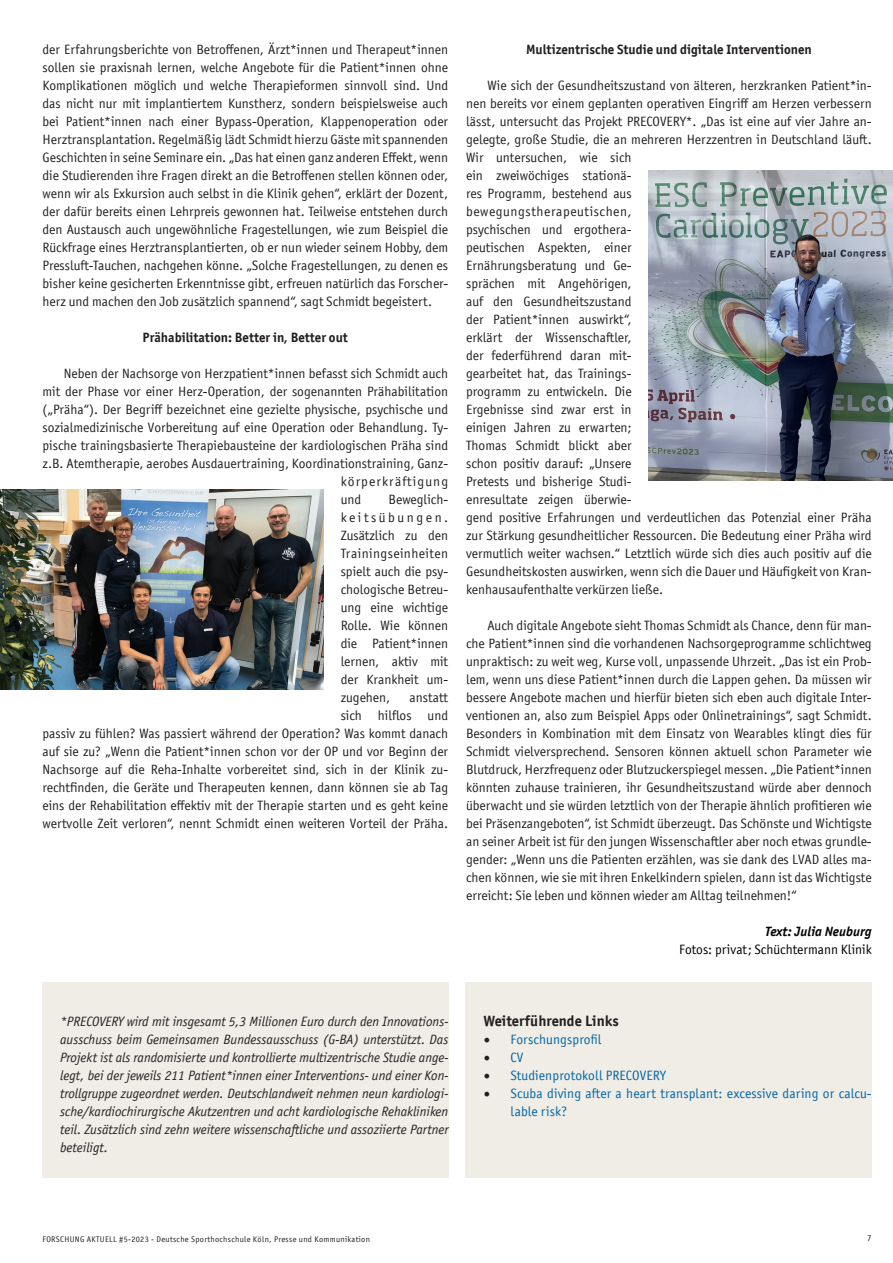
<style>
.page{position:relative;width:893px;height:1263px;background:#fff}
.page>*{position:absolute;margin:0;border:0;box-sizing:border-box;transform-origin:0 0}
.t1{font:700 15px "Officina Sans ITC Pro";color:#231f20}
.t2{font:13.5px/18px "Officina Sans ITC Pro";color:#231f20;text-align:justify}
.t3{font:italic 13.5px/18px "Officina Sans ITC Pro";color:#231f20;text-align:justify}
.t4{font:13.5px/18px "Officina Sans ITC Pro";letter-spacing:.01em;color:#0166a5}
.t5{font:700 13.5px "Officina Sans ITC Pro";color:#231f20}
.t6{font:13.5px "Officina Sans ITC Pro";color:#000001}
.t7{font:italic 700 13.5px "Officina Sans ITC Pro";color:#000001}
.t8{font:13.5px "Officina Sans ITC Pro";letter-spacing:.085em;color:#231f20}
.t9{font:9px "Officina Sans ITC Pro";color:#231f20}
.t10{font:8.25px "Officina Sans ITC Pro";letter-spacing:.04em;color:#231f20}
.s1{font-family:"Minion Pro";font-size:18px;color:#231f20}
</style>
<div class="page">
<img style="left:0;top:489px;width:324px;height:200px">
<img style="left:649px;top:171px;width:244px;height:309px">
<div style="left:466px;top:982px;width:406px;height:196px;background:#efede6"></div>
<div style="left:42px;top:982px;width:406px;height:196px;background:#efede6"></div>
<p class="t2" style="left:43px;top:40px;width:407px">der Erfahrungsberichte von Betroffenen, Ärzt*innen und Therapeut*innen sollen sie praxisnah lernen, welche Angebote für die Patient*innen ohne Komplikationen möglich und welche Therapieformen sinnvoll sind. Und das nicht nur mit implantiertem Kunstherz, sondern beispielsweise auch bei Patient*innen nach einer Bypass-Operation, Klappenoperation oder Herztransplantation. Regelmäßig lädt Schmidt hierzu Gäste mit spannenden Geschichten in seine Seminare ein. „Das hat einen ganz anderen Effekt, wenn die Studierenden ihre Fragen direkt an die Betroffenen stellen können oder, wenn wir als Exkursion auch selbst in die Klinik gehen“, erklärt der Dozent, der dafür bereits einen Lehrpreis gewonnen hat. Teilweise entstehen durch den Austausch auch ungewöhnliche Fragestellungen, wie zum Beispiel die Rückfrage eines Herztransplantierten, ob er nun wieder seinem Hobby, dem Pressluft-Tauchen, nachgehen könne. „Solche Fragestellungen, zu denen es bisher keine gesicherten Erkenntnisse gibt, erfreuen natürlich das Forscher&shy;herz und machen den Job zusätzlich spannend“, sagt Schmidt begeistert.</p>
<p class="t5" style="left:143px;top:329px;width:207px">Prähabilitation: Better in, Better out</p>
<p class="t2" style="left:64px;top:364px;width:386px">Neben der Nachsorge von Herzpatient*innen befasst sich Schmidt auch</p>
<p class="t2" style="left:43px;top:382px;width:407px">mit der Phase vor einer Herz-Operation, der sogenannten Prähabilitation</p>
<p class="t2" style="left:43px;top:400px;width:407px">(„Präha“). Der Begriff bezeichnet eine gezielte physische, psychische und</p>
<p class="t2" style="left:43px;top:418px;width:407px">sozialmedizinische Vorbereitung auf eine Operation oder Behandlung. Ty-</p>
<p class="t2" style="left:43px;top:436px;width:407px">pische trainingsbasierte Therapiebausteine der kardiologischen Präha sind</p>
<p class="t2" style="left:43px;top:454px;width:407px">z.B. Atemtherapie, aerobes Ausdauertraining, Koordinationstraining, Ganz-</p>
<p class="t8" style="left:341px;top:473px;width:109px">körperkräftigung</p>
<p class="t2" style="left:341px;top:490px;width:22px">und</p>
<p class="t2" style="left:341px;top:490px;width:109px;text-indent:48px">Beweglich&shy;keitsübungen.<br>Zusätzlich zu den Trainingseinheiten spielt auch die psy&shy;chologische Betreu&shy;ung eine wichtige Rolle. Wie können die Patient*innen lernen, aktiv mit der Krankheit um&shy;zugehen,</p>
<p class="t2" style="left:43px;top:688px;width:407px;text-align:right">anstatt<br>sich hilflos und<br>passiv zu fühlen? Was passiert während der Operation? Was kommt danach auf sie zu? „Wenn die Patient*innen schon vor der OP und vor Beginn der Nachsorge auf die Reha-Inhalte vorbereitet sind, sich in der Klinik zu&shy;rechtfinden, die Geräte und Therapeuten kennen, dann können sie ab Tag eins der Rehabilitation effektiv mit der Therapie starten und es geht keine wertvolle Zeit verloren“, nennt Schmidt einen weiteren Vorteil der Präha.</p>
<p class="t5" style="left:526px;top:41px;width:287px">Multizentrische Studie und digitale Interventionen</p>
<p class="t2" style="left:466px;top:76px;width:407px;text-align:left;text-indent:21px">Wie sich der Gesundheitszustand von älteren, herzkranken Patient*in&shy;nen bereits vor einem geplanten operativen Eingriff am Herzen verbessern lässt, untersucht das Projekt PRECOVERY*. „Das ist eine auf vier Jahre an&shy;gelegte, große Studie, die an mehreren Herzzentren in Deutschland läuft.<br>Wir untersuchen, wie sich<br>ein zweiwöchiges stationä-<br>res Programm, bestehend aus<br>bewegungstherapeutischen,<br>psychischen und ergothera-<br>peutischen Aspekten, einer<br>Ernährungsberatung und Ge-<br>sprächen mit Angehörigen,<br>auf den Gesundheitszustand<br>der Patient*innen auswirkt“,<br>erklärt der Wissenschaftler,<br>der federführend daran mit-<br>gearbeitet hat, das Trainings-<br>programm zu entwickeln. Die<br>Ergebnisse sind zwar erst in<br>einigen Jahren zu erwarten;<br>Thomas Schmidt blickt aber<br>schon positiv darauf: „Unsere<br>Pretests und bisherige Studi-<br>enresultate zeigen überwie-<br>gend positive Erfahrungen und verdeutlichen das Potenzial einer Präha zur Stärkung gesundheitlicher Ressourcen. Die Bedeutung einer Präha wird vermutlich weiter wachsen.“ Letztlich würde sich dies auch positiv auf die Gesundheitskosten auswirken, wenn sich die Dauer und Häufigkeit von Kran&shy;kenhausaufenthalte verkürzen ließe.</p>
<p class="t2" style="left:466px;top:616px;width:407px;text-indent:21px">Auch digitale Angebote sieht Thomas Schmidt als Chance, denn für man&shy;che Patient*innen sind die vorhandenen Nachsorgeprogramme schlichtweg unpraktisch: zu weit weg, Kurse voll, unpassende Uhrzeit. „Das ist ein Prob&shy;lem, wenn uns diese Patient*innen durch die Lappen gehen. Da müssen wir bessere Angebote machen und hierfür bieten sich eben auch digitale Inter&shy;ventionen an, also zum Beispiel Apps oder Onlinetrainings“, sagt Schmidt.<br>Besonders in Kombination mit dem Einsatz von Wearables klingt dies für Schmidt vielversprechend. Sensoren können aktuell schon Parameter wie Blutdruck, Herzfrequenz oder Blutzuckerspiegel messen. „Die Patient*innen könnten zuhause trainieren, ihr Gesundheitszustand würde aber dennoch überwacht und sie würden letztlich von der Therapie ähnlich profitieren wie bei Präsenzangeboten“, ist Schmidt überzeugt. Das Schönste und Wichtigste an seiner Arbeit ist für den jungen Wissenschaftler aber noch etwas grundle&shy;gender: „Wenn uns die Patienten erzählen, was sie dank des LVAD alles ma&shy;chen können, wie sie mit ihren Enkelkindern spielen, dann ist das Wichtigste erreicht: Sie leben und können wieder am Alltag teilnehmen!“</p>
<p class="t7" style="left:765px;top:923px;width:108px">Text: Julia Neuburg</p>
<p class="t6" style="left:679px;top:941px;width:194px">Fotos: privat; Schüchtermann Klinik</p>
<p class="t3" style="left:60px;top:1012px;width:390px">*PRECOVERY wird mit insgesamt 5,3 Millionen Euro durch den Innovations&shy;ausschuss beim Gemeinsamen Bundessausschuss (G-BA) unterstützt. Das Projekt ist als randomisierte und kontrollierte multizentrische Studie ange&shy;legt, bei der jeweils 211 Patient*innen einer Interventions- und einer Kon&shy;trollgruppe zugeordnet werden. Deutschlandweit nehmen neun kardiologi&shy;sche/kardiochirurgische Akutzentren und acht kardiologische Rehakliniken teil. Zusätzlich sind zehn weitere wissenschaftliche und assoziierte Partner beteiligt.</p>
<p class="t1" style="left:483px;top:1012px;width:137px">Weiterführende Links</p>
<p class="t4" style="left:483px;top:1030px;width:120px"><span class="s1">•</span> Forschungsprofil</p>
<p class="t4" style="left:483px;top:1048px;width:41px"><span class="s1">•</span> CV</p>
<p class="t4" style="left:483px;top:1066px;width:184px"><span class="s1">•</span> Studienprotokoll PRECOVERY</p>
<p class="t4" style="left:510px;top:1084px;width:363px;text-indent:-27px"><span class="s1">•</span> Scuba diving after a heart transplant: excessive daring or calcu&shy;lable risk?</p>
<p class="t10" style="left:43px;top:1234px;width:329px">FORSCHUNG AKTUELL #5-2023 - Deutsche Sporthochschule Köln, Presse und Kommunikation</p>
<p class="t9" style="left:867px;top:1233px;width:6px">7</p>
</div>
